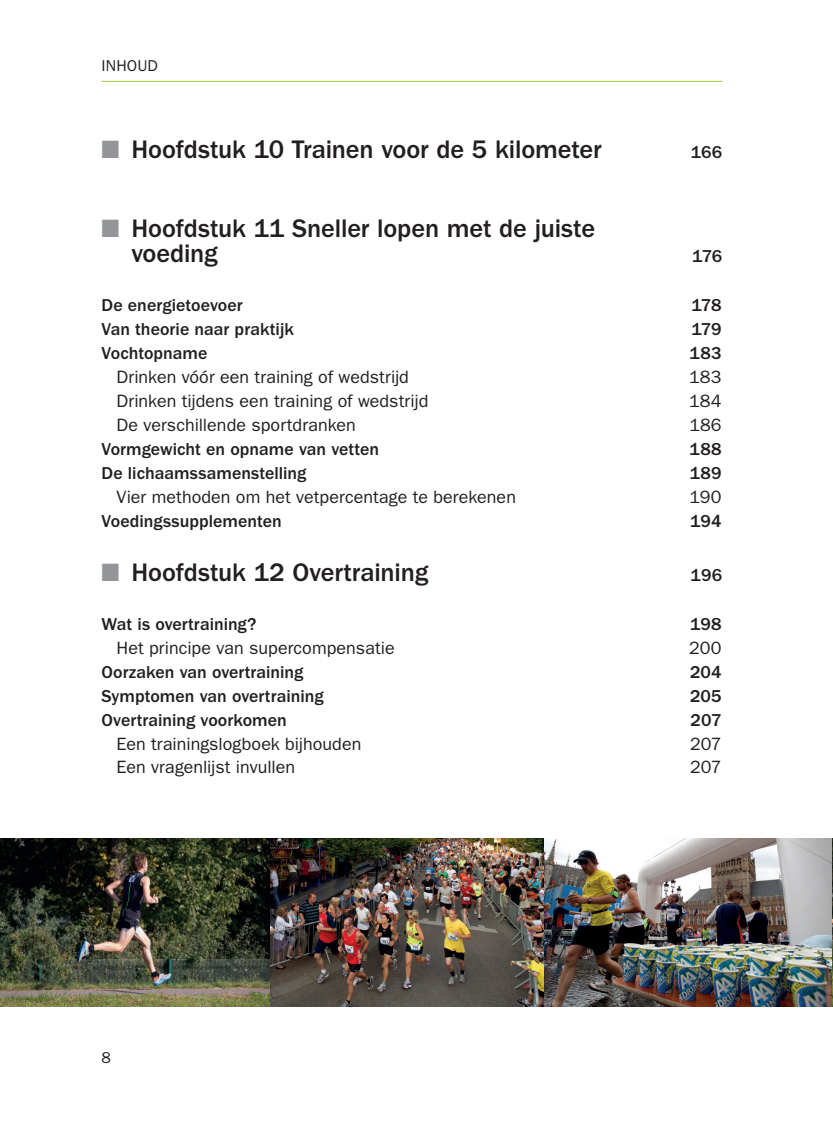
<style>
.page{position:relative;width:833px;height:1132px;background:#fff}
.page>*{position:absolute;margin:0;border:0;box-sizing:border-box;transform-origin:0 0}
.t1{font:500 26.25px/24.5px "Franklin Gothic";letter-spacing:-.005em;color:#231f20}
.t2{font:500 17.85px "Franklin Gothic";color:#231f20}
.t3{font:17.85px "Franklin Gothic";color:#231f20}
.t4{font:15.75px "Franklin Gothic";letter-spacing:.01em;color:#231f20}
.s1{color:#939598}
</style>
<div class="page">
<img style="left:0;top:838px;width:832px;height:169px">
<hr style="left:101px;top:81px;width:621px;height:1px;background:#99ca3b">
<p class="t4" style="left:101px;top:57px;width:56px">Inhoud</p>
<h1 class="t1" style="left:101px;top:138px;width:501px"><span class="s1">■</span> Hoofdstuk 10 Trainen voor de 5 kilometer</h1>
<p class="t2" style="left:690px;top:142px;width:33px">166</p>
<h1 class="t1" style="left:131px;top:217px;width:465px;text-indent:-30px"><span class="s1">■</span> Hoofdstuk 11 Sneller lopen met de juiste voeding</h1>
<p class="t2" style="left:692px;top:246px;width:31px">176</p>
<p class="t2" style="left:101px;top:295px;width:142px">De energietoevoer</p>
<p class="t2" style="left:691px;top:295px;width:32px">178</p>
<p class="t2" style="left:101px;top:319px;width:194px">Van theorie naar praktijk</p>
<p class="t2" style="left:691px;top:319px;width:32px">179</p>
<p class="t2" style="left:101px;top:343px;width:107px">Vochtopname</p>
<p class="t2" style="left:689px;top:343px;width:34px">183</p>
<p class="t3" style="left:116px;top:366px;width:294px">Drinken vóór een training of wedstrijd</p>
<p class="t3" style="left:688px;top:366px;width:34px">183</p>
<p class="t3" style="left:116px;top:390px;width:313px">Drinken tijdens een training of wedstrijd</p>
<p class="t3" style="left:689px;top:390px;width:34px">184</p>
<p class="t3" style="left:116px;top:414px;width:241px">De verschillende sportdranken</p>
<p class="t3" style="left:689px;top:414px;width:34px">186</p>
<p class="t2" style="left:101px;top:438px;width:279px">Vormgewicht en opname van vetten</p>
<p class="t2" style="left:689px;top:438px;width:34px">188</p>
<p class="t2" style="left:101px;top:462px;width:206px">De lichaamssamenstelling</p>
<p class="t2" style="left:689px;top:462px;width:33px">189</p>
<p class="t3" style="left:116px;top:486px;width:401px">Vier methoden om het vetpercentage te berekenen</p>
<p class="t3" style="left:689px;top:486px;width:34px">190</p>
<p class="t2" style="left:101px;top:510px;width:182px">Voedingssupplementen</p>
<p class="t2" style="left:689px;top:510px;width:33px">194</p>
<h1 class="t1" style="left:101px;top:560px;width:328px"><span class="s1">■</span> Hoofdstuk 12 Overtraining</h1>
<p class="t2" style="left:690px;top:565px;width:33px">196</p>
<p class="t2" style="left:101px;top:613px;width:156px">Wat is overtraining?</p>
<p class="t2" style="left:689px;top:613px;width:33px">198</p>
<p class="t3" style="left:116px;top:637px;width:280px">Het principe van supercompensatie</p>
<p class="t3" style="left:689px;top:637px;width:34px">200</p>
<p class="t2" style="left:101px;top:661px;width:203px">Oorzaken van overtraining</p>
<p class="t2" style="left:689px;top:661px;width:33px">204</p>
<p class="t2" style="left:101px;top:685px;width:223px">Symptomen van overtraining</p>
<p class="t2" style="left:689px;top:685px;width:33px">205</p>
<p class="t2" style="left:101px;top:709px;width:187px">Overtraining voorkomen</p>
<p class="t2" style="left:690px;top:709px;width:33px">207</p>
<p class="t3" style="left:116px;top:733px;width:246px">Een trainingslogboek bijhouden</p>
<p class="t3" style="left:689px;top:733px;width:33px">207</p>
<p class="t3" style="left:116px;top:757px;width:180px">Een vragenlijst invullen</p>
<p class="t3" style="left:689px;top:757px;width:33px">207</p>
<p class="t4" style="left:101px;top:1049px;width:11px">8</p>
</div>
